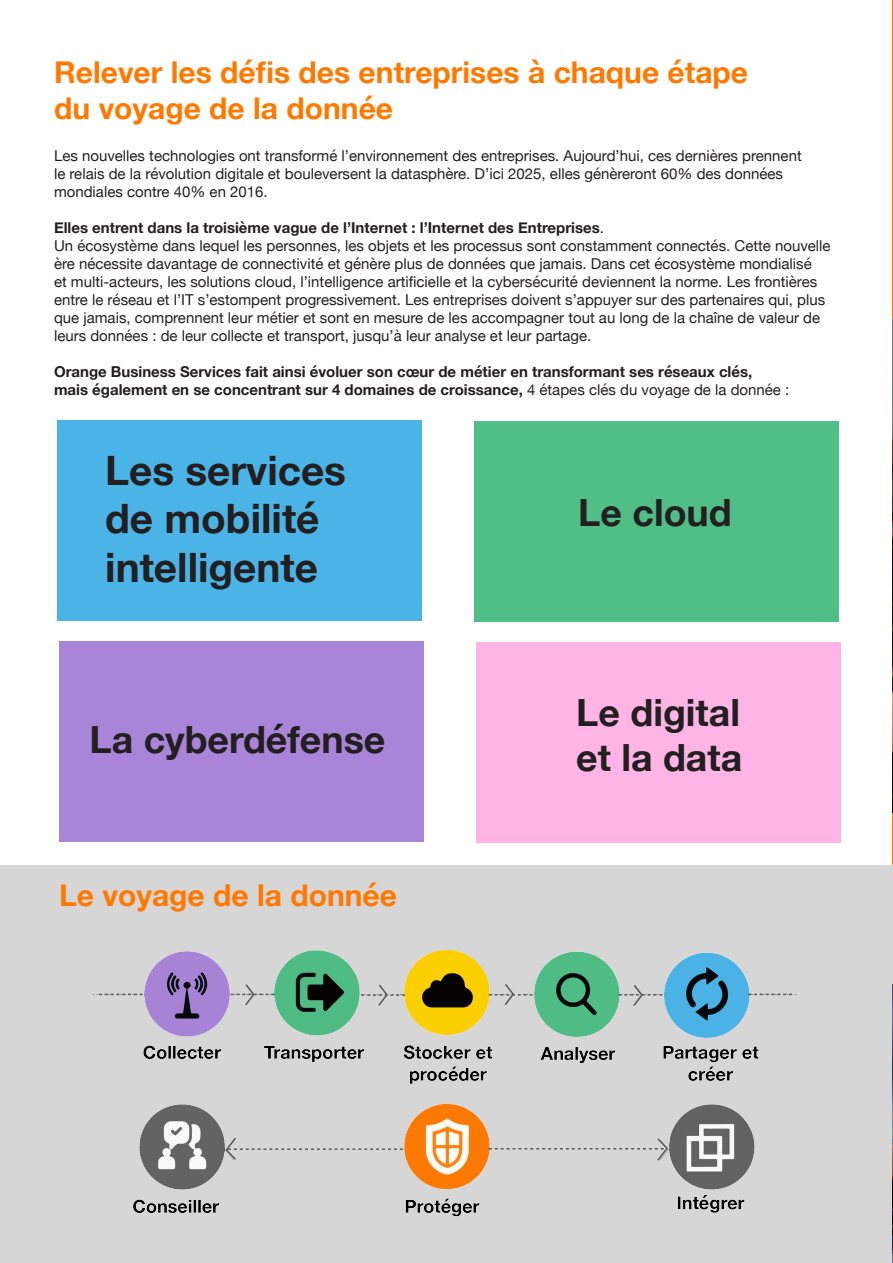
<style>
.page{position:relative;width:893px;height:1263px;background:#fff}
.page>*{position:absolute;margin:0;border:0;box-sizing:border-box;transform-origin:0 0}
.t1{font:700 40.5px "Helvetica Neue";color:#231f20}
.t2{font:700 37.5px "Helvetica Neue";color:#231f20}
.t3{font:700 30px "Helvetica Neue";color:#ff7900}
.t4{font:15px/18px "Helvetica Neue";color:#231f20}
.t5{font:700 15px "Helvetica Neue";color:#231f20}
.s1{font-weight:400}
</style>
<div class="page">
<hr style="left:892px;top:0;width:1px;height:1263px;background:#ff7900">
<div style="left:0;top:865px;width:893px;height:398px;background:#d6d6d6"></div>
<img style="left:92px;top:950px;width:705px;height:266px">
<div style="left:57px;top:420px;width:364px;height:200px;background:#4bb4e6"></div>
<div style="left:59px;top:641px;width:364px;height:201px;background:#a885d8"></div>
<div style="left:475px;top:421px;width:364px;height:201px;background:#50be87"></div>
<div style="left:476px;top:642px;width:364px;height:201px;background:#ffb4e6"></div>
<img style="left:892px;top:319px;width:1px;height:494px">
<img style="left:892px;top:984px;width:1px;height:279px">
<svg style="left:99px;top:994px;width:44px;height:1px"></svg>
<svg style="left:748px;top:994px;width:44px;height:1px"></svg>
<svg style="left:224px;top:1136px;width:179px;height:25px"></svg>
<svg style="left:489px;top:1137px;width:180px;height:25px"></svg>
<svg style="left:231px;top:983px;width:43px;height:24px"></svg>
<svg style="left:361px;top:983px;width:44px;height:24px"></svg>
<svg style="left:489px;top:983px;width:43px;height:23px"></svg>
<svg style="left:619px;top:983px;width:43px;height:24px"></svg>
<p class="t3" style="left:54px;top:49px;width:695px">Relever les défis des entreprises à chaque étape</p>
<p class="t3" style="left:54px;top:85px;width:340px">du voyage de la donnée</p>
<p class="t4" style="left:54px;top:148px;width:749px">Les nouvelles technologies ont transformé l’environnement des entreprises. Aujourd’hui, ces dernières prennent</p>
<p class="t4" style="left:54px;top:166px;width:731px">le relais de la révolution digitale et bouleversent la datasphère. D’ici 2025, elles génèreront 60% des données</p>
<p class="t4" style="left:54px;top:184px;width:215px">mondiales contre 40% en 2016.</p>
<p class="t5" style="left:54px;top:216px;width:551px">Elles entrent dans la troisième vague de l’Internet : l’Internet des Entreprises<span class="s1">.</span></p>
<p class="t4" style="left:54px;top:238px;width:778px">Un écosystème dans lequel les personnes, les objets et les processus sont constamment connectés. Cette nouvelle ère nécessite davantage de connectivité et génère plus de données que jamais. Dans cet écosystème mondialisé<br>et multi-acteurs, les solutions cloud, l’intelligence artificielle et la cybersécurité deviennent la norme. Les frontières entre le réseau et l’IT s’estompent progressivement. Les entreprises doivent s’appuyer sur des partenaires qui, plus que jamais, comprennent leur métier et sont en mesure de les accompagner tout au long de la chaîne de valeur de leurs données : de leur collecte et transport, jusqu’à leur analyse et leur partage.</p>
<p class="t5" style="left:54px;top:360px;width:700px">Orange Business Services fait ainsi évoluer son cœur de métier en transformant ses réseaux clés,</p>
<p class="t5" style="left:54px;top:378px;width:737px">mais également en se concentrant sur 4 domaines de croissance, <span class="s1">4 étapes clés du voyage de la donnée :</span></p>
<p class="t1" style="left:105px;top:438px;width:242px">Les services</p>
<p class="t1" style="left:105px;top:487px;width:216px">de mobilité</p>
<p class="t1" style="left:105px;top:536px;width:214px">intelligente</p>
<p class="t2" style="left:89px;top:710px;width:297px">La cyberdéfense</p>
<p class="t3" style="left:59px;top:871px;width:339px">Le voyage de la donnée</p>
<p class="t2" style="left:578px;top:483px;width:155px">Le cloud</p>
<p class="t2" style="left:576px;top:683px;width:165px">Le digital</p>
<p class="t2" style="left:576px;top:728px;width:167px">et la data</p>
</div>
